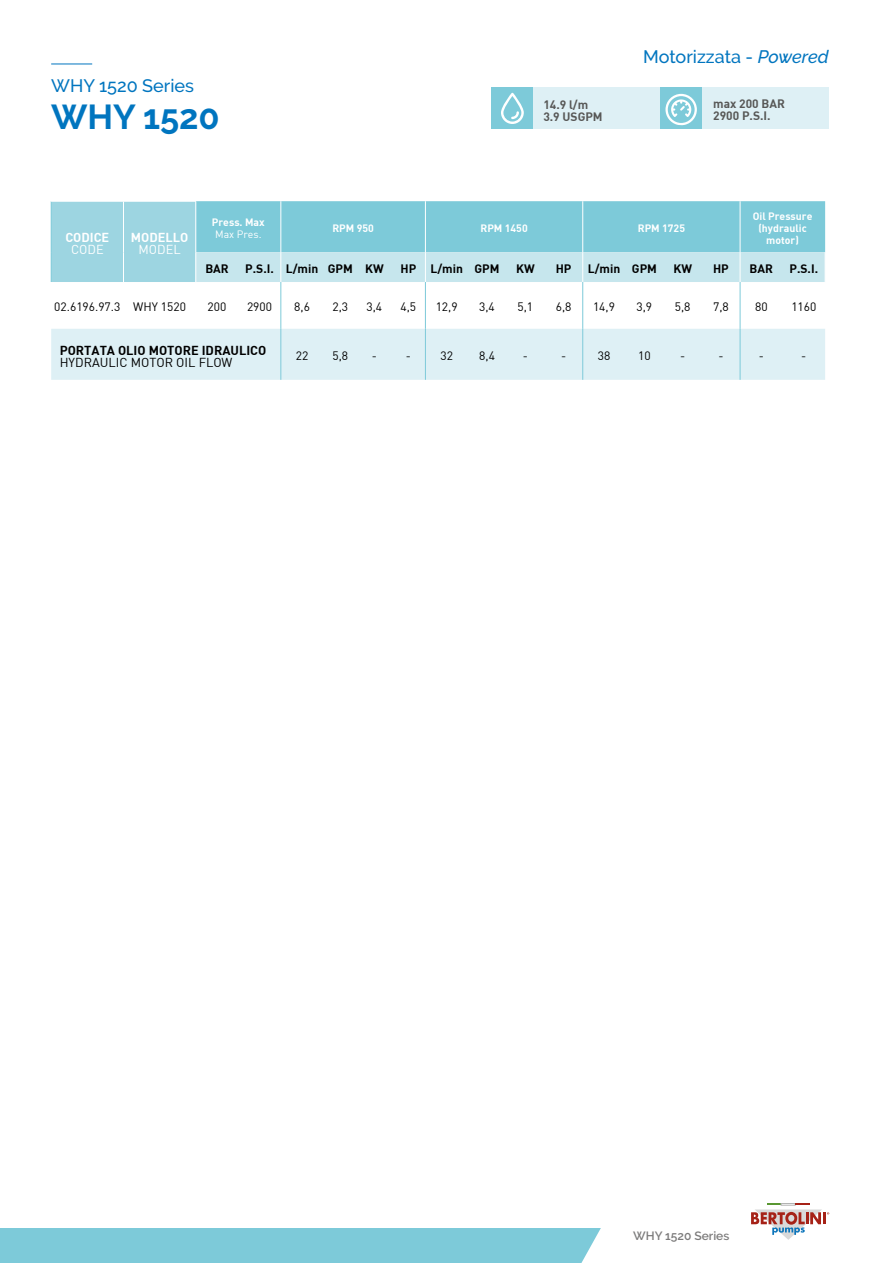
<style>
.page{position:relative;width:893px;height:1263px;background:#fff}
.page>*{position:absolute;margin:0;border:0;box-sizing:border-box;transform-origin:0 0}
.t1{font:700 34.5px "Raleway";color:#0075bf}
.t2{font:500 18px "Raleway";color:#0075bf}
.t3{font:12.75px "DIN Bold";color:#000}
.t4{font:12.75px "DIN";color:#000}
.t5{font:12.75px "DIN Bold";color:#fff}
.t6{font:12.75px "DIN";color:#fff}
.t7{font:12px "DIN";color:#000}
.t8{font:12px "DIN Bold";color:#000}
.t9{font:12px/12px "DIN Bold";color:#575756}
.t10{font:600 12px "Raleway";color:#7c7b7b}
.t11{font:10.5px/12px "DIN Bold";color:#fff;text-align:center}
.t12{font:10.5px "DIN";color:#fff}
.s1{font-style:italic}
</style>
<div class="page">
<div style="left:0;top:1228px;width:893px;height:35px;background:#7dcad9"></div>
<svg style="left:581px;top:1203px;width:312px;height:60px"></svg>
<hr style="left:51px;top:64px;width:41px;height:1px;background:#0075bf">
<div style="left:533px;top:88px;width:128px;height:41px;background:#def0f5"></div>
<div style="left:492px;top:88px;width:41px;height:41px;background:#7dcad9"></div>
<div style="left:701px;top:88px;width:128px;height:41px;background:#def0f5"></div>
<svg style="left:501px;top:93px;width:23px;height:31px"></svg>
<div style="left:661px;top:88px;width:41px;height:41px;background:#7dcad9"></div>
<svg style="left:665px;top:94px;width:32px;height:32px"></svg>
<svg style="left:52px;top:201px;width:773px;height:81px;background:#99d4e0"></svg>
<div style="left:51px;top:329px;width:774px;height:51px;background:#def0f5"></div>
<hr style="left:281px;top:201px;width:1px;height:51px;background:#fff">
<hr style="left:281px;top:252px;width:1px;height:30px;background:#fff">
<hr style="left:425px;top:252px;width:1px;height:30px;background:#fff">
<hr style="left:582px;top:252px;width:1px;height:30px;background:#fff">
<hr style="left:51px;top:201px;width:1px;height:51px;background:#7dcad9">
<hr style="left:51px;top:252px;width:1px;height:30px;background:#7dcad9">
<hr style="left:51px;top:201px;width:72px;height:1px;background:#fff">
<hr style="left:123px;top:201px;width:73px;height:1px;background:#fff">
<hr style="left:123px;top:201px;width:1px;height:51px;background:#fff">
<hr style="left:123px;top:252px;width:1px;height:30px;background:#fff">
<hr style="left:196px;top:201px;width:1px;height:51px;background:#fff">
<hr style="left:196px;top:252px;width:1px;height:30px;background:#fff">
<hr style="left:740px;top:252px;width:1px;height:30px;background:#fff">
<hr style="left:425px;top:201px;width:1px;height:51px;background:#fff">
<hr style="left:582px;top:201px;width:1px;height:51px;background:#fff">
<hr style="left:740px;top:201px;width:1px;height:51px;background:#fff">
<hr style="left:582px;top:329px;width:1px;height:51px;background:#7dcad9">
<hr style="left:740px;top:329px;width:1px;height:51px;background:#7dcad9">
<hr style="left:425px;top:329px;width:1px;height:51px;background:#7dcad9">
<hr style="left:281px;top:329px;width:1px;height:51px;background:#7dcad9">
<hr style="left:281px;top:282px;width:1px;height:47px;background:#7dcad9">
<hr style="left:425px;top:282px;width:1px;height:47px;background:#7dcad9">
<hr style="left:582px;top:282px;width:1px;height:47px;background:#7dcad9">
<hr style="left:740px;top:282px;width:1px;height:47px;background:#7dcad9">
<h2 class="t2" style="left:51px;top:75px;width:144px">WHY 1520 Series</h2>
<h1 class="t1" style="left:51px;top:97px;width:170px">WHY 1520</h1>
<p class="t5" style="left:65px;top:229px;width:46px">CODICE</p>
<p class="t6" style="left:71px;top:241px;width:34px">CODE</p>
<p class="t5" style="left:131px;top:229px;width:59px">MODELLO</p>
<p class="t6" style="left:139px;top:241px;width:44px">MODEL</p>
<p class="t11" style="left:212px;top:216px;width:54px">Press. Max</p>
<p class="t12" style="left:215px;top:228px;width:48px">Max Pres.</p>
<p class="t9" style="left:543px;top:98px;width:61px">14.9 l/m<br>3.9 USGPM</p>
<h2 class="t2" style="left:643px;top:47px;width:187px">Motorizzata - <span class="s1">Powered</span></h2>
<p class="t9" style="left:713px;top:98px;width:73px">max 200 BAR<br>2900 P.S.I.</p>
<p class="t11" style="left:332px;top:222px;width:43px">RPM 950</p>
<p class="t11" style="left:480px;top:222px;width:49px">RPM 1450</p>
<p class="t11" style="left:638px;top:222px;width:49px">RPM 1725</p>
<p class="t11" style="left:753px;top:210px;width:61px">Oil Pressure (hydraulic motor)</p>
<p class="t8" style="left:205px;top:261px;width:25px">BAR</p>
<p class="t8" style="left:245px;top:261px;width:140px">P.S.I. L/min GPM KW</p>
<p class="t8" style="left:400px;top:261px;width:101px">HP L/min GPM</p>
<p class="t8" style="left:516px;top:261px;width:20px">KW</p>
<p class="t8" style="left:556px;top:261px;width:17px">HP</p>
<p class="t8" style="left:588px;top:261px;width:71px">L/min GPM</p>
<p class="t8" style="left:673px;top:261px;width:20px">KW</p>
<p class="t8" style="left:713px;top:261px;width:17px">HP</p>
<p class="t8" style="left:750px;top:261px;width:25px">BAR</p>
<p class="t8" style="left:790px;top:261px;width:30px">P.S.I.</p>
<p class="t7" style="left:54px;top:299px;width:133px">02.6196.97.3 WHY 1520</p>
<p class="t7" style="left:208px;top:299px;width:20px">200</p>
<p class="t7" style="left:247px;top:299px;width:27px">2900</p>
<p class="t7" style="left:294px;top:299px;width:17px">8,6</p>
<p class="t7" style="left:332px;top:299px;width:17px">2,3</p>
<p class="t7" style="left:366px;top:299px;width:17px">3,4</p>
<p class="t7" style="left:401px;top:299px;width:17px">4,5</p>
<p class="t7" style="left:436px;top:299px;width:23px">12,9</p>
<p class="t7" style="left:479px;top:299px;width:17px">3,4</p>
<p class="t7" style="left:517px;top:299px;width:17px">5,1</p>
<p class="t7" style="left:556px;top:299px;width:17px">6,8</p>
<p class="t7" style="left:593px;top:299px;width:23px">14,9</p>
<p class="t7" style="left:636px;top:299px;width:17px">3,9</p>
<p class="t7" style="left:675px;top:299px;width:17px">5,8</p>
<p class="t7" style="left:713px;top:299px;width:17px">7,8</p>
<p class="t7" style="left:755px;top:299px;width:14px">80</p>
<p class="t7" style="left:791px;top:299px;width:27px">1160</p>
<p class="t3" style="left:60px;top:342px;width:208px">PORTATA OLIO MOTORE IDRAULICO</p>
<p class="t4" style="left:60px;top:354px;width:174px">HYDRAULIC MOTOR OIL FLOW</p>
<p class="t7" style="left:296px;top:348px;width:14px">22</p>
<p class="t7" style="left:332px;top:348px;width:17px">5,8</p>
<p class="t7" style="left:372px;top:348px;width:7px">-</p>
<p class="t7" style="left:406px;top:348px;width:7px">-</p>
<p class="t7" style="left:440px;top:348px;width:14px">32</p>
<p class="t7" style="left:479px;top:348px;width:17px">8,4</p>
<p class="t7" style="left:523px;top:348px;width:7px">-</p>
<p class="t7" style="left:561px;top:348px;width:7px">-</p>
<p class="t7" style="left:598px;top:348px;width:14px">38</p>
<p class="t7" style="left:638px;top:348px;width:14px">10</p>
<p class="t7" style="left:680px;top:348px;width:7px">-</p>
<p class="t7" style="left:718px;top:348px;width:7px">-</p>
<p class="t7" style="left:759px;top:348px;width:7px">-</p>
<p class="t7" style="left:801px;top:348px;width:7px">-</p>
<p class="t10" style="left:633px;top:1228px;width:98px">WHY 1520 Series</p>
</div>
